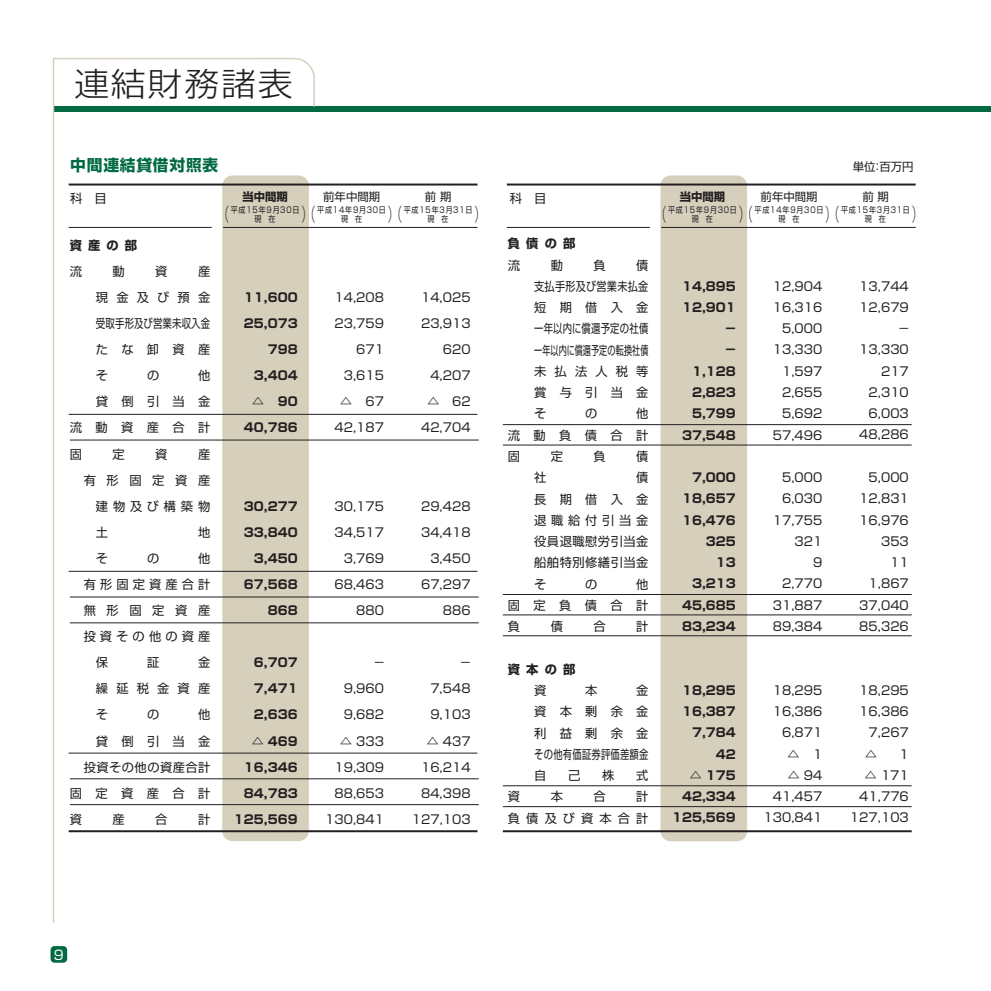
<style>
.page{position:relative;width:991px;height:991px;background:#fff}
.page>*{position:absolute;margin:0;border:0;box-sizing:border-box;transform-origin:0 0}
.t1{font:300 32.2px "Shin Go";letter-spacing:.05em;color:#231f20;scale:1.09 1}
.t2{font:300 17.85px "Shin Go";color:#231f20;scale:.6 1}
.t3{font:700 15.75px "Shin Go";letter-spacing:.05em;color:#026a43}
.t4{font:13.12px "Shin Go";color:#fff}
.t5{font:12.25px/21.2px "Shin Go";color:#231f20;text-align:right}
.t6{font:700 12.25px/21.2px "Shin Go";color:#231f20;text-align:right}
.t7{font:12.25px "Shin Go";letter-spacing:.03em;color:#231f20}
.t8{font:12.25px/21.2px "Shin Go";letter-spacing:.5em;color:#231f20;text-align:right}
.t9{font:12.25px "Shin Go";letter-spacing:.33em;color:#231f20}
.t10{font:12.25px "Shin Go";letter-spacing:.335em;color:#231f20}
.t11{font:12.25px "Shin Go";letter-spacing:.39em;color:#231f20}
.t12{font:11.38px "Shin Go";color:#231f20}
.t13{font:700 11.38px "Shin Go";color:#231f20}
.t14{font:8.4px/8.9px "Shin Go";letter-spacing:.12em;color:#231f20;text-align:center;scale:.84 1}
</style>
<div class="page">
<div style="left:660px;top:175px;width:87px;height:666px;background:#d5cfbc;border-radius:10px"></div>
<div style="left:53px;top:107px;width:937px;height:5px;background:#026a43"></div>
<div style="left:51px;top:946px;width:16px;height:16px;background:#026a43;border-radius:4px"></div>
<hr style="left:69px;top:183px;width:408px;height:2px;background:#231f20">
<hr style="left:69px;top:830px;width:408px;height:2px;background:#231f20">
<hr style="left:70px;top:440px;width:408px;height:1px;background:#231f20">
<hr style="left:223px;top:227px;width:254px;height:1px;background:#231f20">
<hr style="left:507px;top:183px;width:408px;height:2px;background:#231f20">
<hr style="left:661px;top:227px;width:254px;height:1px;background:#231f20">
<hr style="left:507px;top:227px;width:143px;height:1px;background:#231f20">
<hr style="left:503px;top:830px;width:408px;height:2px;background:#231f20">
<hr style="left:503px;top:424px;width:408px;height:1px;background:#231f20">
<hr style="left:503px;top:445px;width:408px;height:1px;background:#231f20">
<hr style="left:503px;top:594px;width:408px;height:1px;background:#231f20">
<hr style="left:503px;top:614px;width:408px;height:1px;background:#231f20">
<hr style="left:503px;top:635px;width:408px;height:1px;background:#231f20">
<hr style="left:503px;top:785px;width:408px;height:1px;background:#231f20">
<hr style="left:503px;top:806px;width:408px;height:1px;background:#231f20">
<hr style="left:69px;top:414px;width:408px;height:1px;background:#231f20">
<hr style="left:70px;top:596px;width:408px;height:1px;background:#231f20">
<hr style="left:69px;top:571px;width:408px;height:1px;background:#231f20">
<hr style="left:70px;top:622px;width:408px;height:1px;background:#231f20">
<hr style="left:70px;top:778px;width:408px;height:1px;background:#231f20">
<hr style="left:69px;top:752px;width:408px;height:1px;background:#231f20">
<hr style="left:70px;top:804px;width:408px;height:1px;background:#231f20">
<svg style="left:52px;top:57px;width:263px;height:866px"></svg>
<h1 class="t1" style="left:74px;top:72px;width:202px">連結財務諸表</h1>
<p class="t3" style="left:70px;top:159px;width:150px">中間連結貸借対照表</p>
<p class="t12" style="left:852px;top:163px;width:62px">単位：百万円</p>
<p class="t13" style="left:242px;top:193px;width:47px">当中間期</p>
<h2 class="t2" style="left:218px;top:208px;width:19px">（</h2>
<h2 class="t2" style="left:301px;top:208px;width:19px">）</h2>
<p class="t13" style="left:679px;top:193px;width:47px">当中間期</p>
<p class="t12" style="left:323px;top:193px;width:58px">前年中間期</p>
<p class="t12" style="left:760px;top:193px;width:58px">前年中間期</p>
<p class="t12" style="left:425px;top:193px;width:28px">前 期</p>
<p class="t12" style="left:862px;top:193px;width:28px">前 期</p>
<p class="t5" style="left:70px;top:189px;width:38px">科　目</p>
<p class="t5" style="left:509px;top:189px;width:38px">科　目</p>
<h2 class="t2" style="left:305px;top:208px;width:19px">（</h2>
<h2 class="t2" style="left:388px;top:208px;width:19px">）</h2>
<h2 class="t2" style="left:391px;top:208px;width:19px">（</h2>
<h2 class="t2" style="left:474px;top:208px;width:19px">）</h2>
<h2 class="t2" style="left:655px;top:208px;width:19px">（</h2>
<h2 class="t2" style="left:738px;top:208px;width:19px">）</h2>
<h2 class="t2" style="left:742px;top:208px;width:19px">（</h2>
<h2 class="t2" style="left:825px;top:208px;width:19px">）</h2>
<h2 class="t2" style="left:828px;top:208px;width:19px">（</h2>
<h2 class="t2" style="left:911px;top:208px;width:19px">）</h2>
<p class="t14" style="left:231px;top:206px;width:83px">平成15年9月30日現　在</p>
<p class="t14" style="left:317px;top:206px;width:83px">平成14年9月30日現　在</p>
<p class="t14" style="left:404px;top:206px;width:83px">平成15年3月31日現　在</p>
<p class="t14" style="left:668px;top:206px;width:83px">平成15年9月30日現　在</p>
<p class="t14" style="left:754px;top:206px;width:83px">平成14年9月30日現　在</p>
<p class="t14" style="left:841px;top:206px;width:83px">平成15年3月31日現　在</p>
<p class="t6" style="left:70px;top:236px;width:69px">資産の部</p>
<p class="t5" style="left:96px;top:260px;width:116px;line-height:26.1px;text-align:justify;text-indent:-26px">流　動　資　産現金及び預金受取手形及び営業未収入金たな卸資産そ</p>
<p class="t5" style="left:147px;top:366px;width:14px">の</p>
<p class="t5" style="left:198px;top:366px;width:14px">他</p>
<p class="t5" style="left:96px;top:392px;width:116px">貸倒引当金</p>
<p class="t5" style="left:70px;top:418px;width:142px">流動資産合計</p>
<p class="t5" style="left:70px;top:444px;width:26px">固　</p>
<p class="t5" style="left:112px;top:444px;width:26px">定　</p>
<p class="t5" style="left:155px;top:444px;width:14px">資</p>
<p class="t5" style="left:185px;top:444px;width:26px">　産</p>
<p class="t5" style="left:84px;top:471px;width:128px">有 形 固 定 資 産</p>
<p class="t11" style="left:96px;top:501px;width:116px">建物及び構築物</p>
<p class="t5" style="left:96px;top:523px;width:14px">土</p>
<p class="t5" style="left:198px;top:523px;width:14px">地</p>
<p class="t5" style="left:96px;top:549px;width:14px">そ</p>
<p class="t5" style="left:147px;top:549px;width:14px">の</p>
<p class="t5" style="left:198px;top:549px;width:14px">他</p>
<p class="t9" style="left:84px;top:580px;width:128px">有形固定資産合計</p>
<p class="t5" style="left:84px;top:601px;width:128px">無 形 固 定 資 産</p>
<p class="t10" style="left:84px;top:632px;width:128px">投資その他の資産</p>
<p class="t5" style="left:96px;top:653px;width:14px">保</p>
<p class="t5" style="left:147px;top:653px;width:14px">証</p>
<p class="t5" style="left:96px;top:651px;width:116px;line-height:26.1px;text-align:justify;text-indent:102px">金繰延税金資産そ</p>
<p class="t5" style="left:147px;top:705px;width:14px">の</p>
<p class="t5" style="left:198px;top:705px;width:14px">他</p>
<p class="t5" style="left:96px;top:731px;width:116px">貸倒引当金</p>
<p class="t7" style="left:84px;top:762px;width:128px">投資その他の資産合計</p>
<p class="t5" style="left:70px;top:783px;width:142px">固定資産合計</p>
<p class="t5" style="left:70px;top:810px;width:14px">資</p>
<p class="t5" style="left:112px;top:810px;width:14px">産</p>
<p class="t5" style="left:155px;top:810px;width:14px">合</p>
<p class="t5" style="left:198px;top:810px;width:14px">計</p>
<p class="t6" style="left:244px;top:286px;width:55px;line-height:26.1px">11,600<br>25,073<br>798<br>3,404 △ 90<br>40,786</p>
<p class="t6" style="left:244px;top:495px;width:55px;line-height:26.1px">30,277<br>33,840<br>3,450<br>67,568<br>868</p>
<p class="t6" style="left:234px;top:651px;width:65px;line-height:26.1px">6,707<br>7,471<br>2,636<br>△ 469<br>16,346<br>84,783<br>125,569</p>
<p class="t5" style="left:334px;top:286px;width:51px;line-height:26.1px">14,208<br>23,759<br>671<br>3,615 △ 67<br>42,187</p>
<p class="t5" style="left:334px;top:494px;width:51px;line-height:26.1px">30,175<br>34,517<br>3,769<br>68,463<br>880</p>
<p class="t5" style="left:325px;top:651px;width:62px;line-height:26.1px">－<br>9,960<br>9,682<br>△ 333<br>19,309<br>88,653<br>130,841</p>
<p class="t5" style="left:421px;top:286px;width:51px;line-height:26.1px">14,025<br>23,913<br>620<br>4,207 △ 62<br>42,704</p>
<p class="t5" style="left:421px;top:494px;width:51px;line-height:26.1px">29,428<br>34,418<br>3,450<br>67,297<br>886</p>
<p class="t5" style="left:412px;top:651px;width:62px;line-height:26.1px">－<br>7,548<br>9,103<br>△ 437<br>16,214<br>84,398<br>127,103</p>
<p class="t6" style="left:508px;top:235px;width:69px">負債の部</p>
<p class="t5" style="left:508px;top:256px;width:14px">流</p>
<p class="t5" style="left:550px;top:256px;width:14px">動</p>
<p class="t5" style="left:593px;top:256px;width:14px">負</p>
<p class="t5" style="left:534px;top:255px;width:116px;text-align:justify;text-indent:102px">債支払手形及び営業未払金短期借入金一年以内に償還予定の社債一年以内に償還予定の転換社債未払法人税等賞与引当金そ</p>
<p class="t5" style="left:508px;top:404px;width:142px">他<br>流動負債合計</p>
<p class="t5" style="left:534px;top:468px;width:14px">社</p>
<p class="t5" style="left:585px;top:404px;width:14px">の</p>
<p class="t5" style="left:534px;top:468px;width:116px;text-align:justify;text-indent:102px">債長期借入金退職給付引当金役員退職慰労引当金船舶特別修繕引当金そ</p>
<p class="t5" style="left:508px;top:574px;width:142px;text-align:justify;text-indent:128px">他固定負債合計負</p>
<p class="t5" style="left:585px;top:574px;width:14px">の</p>
<p class="t5" style="left:550px;top:617px;width:14px">債</p>
<p class="t5" style="left:593px;top:617px;width:14px">合</p>
<p class="t5" style="left:636px;top:617px;width:14px">計</p>
<p class="t6" style="left:508px;top:660px;width:69px">資本の部</p>
<p class="t5" style="left:534px;top:681px;width:14px">資</p>
<p class="t5" style="left:585px;top:681px;width:14px">本</p>
<p class="t5" style="left:534px;top:681px;width:116px;text-align:justify;text-indent:102px">金資本剰余金利益剰余金その他有価証券評価差額金自</p>
<p class="t5" style="left:568px;top:766px;width:14px">己</p>
<p class="t5" style="left:602px;top:766px;width:14px">株</p>
<p class="t5" style="left:636px;top:766px;width:14px">式</p>
<p class="t5" style="left:508px;top:787px;width:14px">資</p>
<p class="t5" style="left:550px;top:787px;width:14px">本</p>
<p class="t5" style="left:593px;top:787px;width:14px">合</p>
<p class="t8" style="left:508px;top:787px;width:142px">計<br>負債及び資本合計</p>
<p class="t6" style="left:682px;top:277px;width:56px">14,895<br>12,901－<br>－<br>1,128<br>2,823<br>5,799<br>37,548</p>
<p class="t6" style="left:682px;top:468px;width:55px">7,000<br>18,657<br>16,476<br>325<br>13<br>3,213<br>45,685<br>83,234</p>
<p class="t6" style="left:672px;top:681px;width:65px">18,295<br>16,387<br>7,784<br>42<br>△ 175<br>42,334<br>125,569</p>
<p class="t5" style="left:772px;top:277px;width:51px">12,904<br>16,316<br>5,000<br>13,330<br>1,597<br>2,655<br>5,692<br>57,496</p>
<p class="t5" style="left:772px;top:468px;width:51px">5,000<br>6,030<br>17,755<br>321<br>9<br>2,770<br>31,887<br>89,384</p>
<p class="t5" style="left:763px;top:681px;width:60px">18,295<br>16,386<br>6,871<br>△ 1<br>△ 94<br>41,457<br>130,841</p>
<p class="t5" style="left:859px;top:277px;width:52px">13,744<br>12,679－<br>13,330<br>217<br>2,310<br>6,003<br>48,286</p>
<p class="t5" style="left:859px;top:468px;width:51px">5,000<br>12,831<br>16,976<br>353<br>11<br>1,867<br>37,040<br>85,326</p>
<p class="t5" style="left:859px;top:681px;width:51px">18,295</p>
<p class="t5" style="left:859px;top:702px;width:51px">16,386</p>
<p class="t5" style="left:868px;top:723px;width:42px">7,267</p>
<p class="t5" style="left:864px;top:744px;width:14px">△</p>
<p class="t5" style="left:850px;top:744px;width:60px">1<br>△ 171<br>41,776<br>127,103</p>
<p class="t4" style="left:54px;top:950px;width:11px">9</p>
</div>
